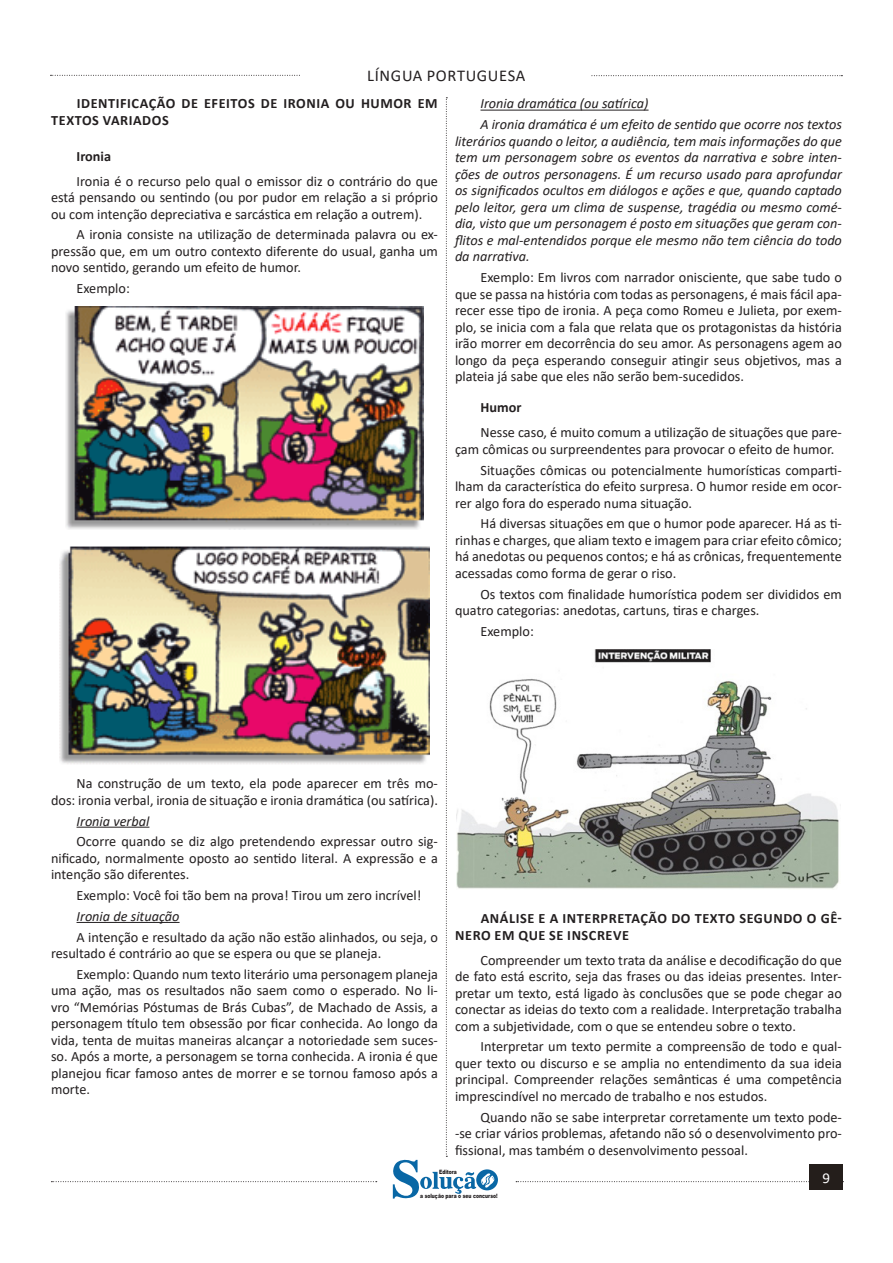
<style>
.page{position:relative;width:893px;height:1263px;background:#fff}
.page>*{position:absolute;margin:0;border:0;box-sizing:border-box;transform-origin:0 0}
.t1{font:16.5px "Calibri";letter-spacing:.04em;color:#231f20}
.t2{font:15px "Calibri";color:#fff}
.TEXTO_BASE{font:14.25px/16.5px "Calibri";color:#231f20;text-align:justify}
.TEXTO_BASE-2{font:italic 14.25px/16.5px "Calibri";color:#231f20;text-align:justify}
.TITULO_DE_ASSUNTO__C{font:700 14.25px/16.5px "Calibri";letter-spacing:.04em;color:#231f20}
.t3{font:900 6px "Arial";color:#231f20;scale:.76 1}
</style>
<div class="page">
<svg style="left:51px;top:1181px;width:326px;height:1px"></svg>
<svg style="left:50px;top:75px;width:250px;height:1px"></svg>
<svg style="left:591px;top:75px;width:251px;height:1px"></svg>
<svg style="left:516px;top:1181px;width:294px;height:1px"></svg>
<div style="left:810px;top:1164px;width:33px;height:26px;background:#241e1b"></div>
<svg style="left:393px;top:97px;width:105px;height:1102px"></svg>
<hr style="left:77px;top:827px;width:72px;height:1px;background:#231f20">
<hr style="left:77px;top:922px;width:103px;height:1px;background:#231f20">
<img style="left:66px;top:307px;width:358px;height:223px">
<img style="left:59px;top:545px;width:371px;height:220px">
<hr style="left:480px;top:110px;width:169px;height:1px;background:#231f20">
<img style="left:456px;top:649px;width:383px;height:240px">
<p class="t1" style="left:367px;top:64px;width:160px">LÍNGUA PORTUGUESA</p>
<p class="TITULO_DE_ASSUNTO__C" style="left:51px;top:95px;width:388px;text-indent:26px">IDENTIFICAÇÃO DE EFEITOS DE IRONIA OU HUMOR EM<br>TEXTOS VARIADOS</p>
<p class="TITULO_DE_ASSUNTO__C" style="left:77px;top:147px;width:36px">Ironia</p>
<p class="TEXTO_BASE" style="left:51px;top:172px;width:388px;text-indent:26px">Ironia é o recurso pelo qual o emissor diz o contrário do que está pensando ou sentindo (ou por pudor em relação a si próprio ou com intenção depreciativa e sarcástica em relação a outrem).</p>
<p class="TEXTO_BASE" style="left:51px;top:226px;width:388px;text-indent:26px">A ironia consiste na utilização de determinada palavra ou ex&shy;pressão que, em um outro contexto diferente do usual, ganha um novo sentido, gerando um efeito de humor.</p>
<p class="TEXTO_BASE" style="left:77px;top:280px;width:55px">Exemplo:</p>
<p class="TEXTO_BASE-2" style="left:480px;top:95px;width:170px">Ironia dramática (ou satírica)</p>
<p class="TEXTO_BASE-2" style="left:455px;top:116px;width:388px;text-indent:26px">A ironia dramática é um efeito de sentido que ocorre nos textos literários quando o leitor, a audiência, tem mais informações do que tem um personagem sobre os eventos da narrativa e sobre inten&shy;ções de outros personagens. É um recurso usado para aprofundar os significados ocultos em diálogos e ações e que, quando captado pelo leitor, gera um clima de suspense, tragédia ou mesmo comé&shy;dia, visto que um personagem é posto em situações que geram con&shy;flitos e mal-entendidos porque ele mesmo não tem ciência do todo da narrativa.</p>
<p class="TEXTO_BASE" style="left:455px;top:269px;width:388px;text-indent:26px">Exemplo: Em livros com narrador onisciente, que sabe tudo o que se passa na história com todas as personagens, é mais fácil apa&shy;recer esse tipo de ironia. A peça como Romeu e Julieta, por exem&shy;plo, se inicia com a fala que relata que os protagonistas da história irão morrer em decorrência do seu amor. As personagens agem ao longo da peça esperando conseguir atingir seus objetivos, mas a plateia já sabe que eles não serão bem-sucedidos.</p>
<p class="TITULO_DE_ASSUNTO__C" style="left:480px;top:399px;width:42px">Humor</p>
<p class="TEXTO_BASE" style="left:455px;top:424px;width:388px;text-indent:26px">Nesse caso, é muito comum a utilização de situações que pare&shy;çam cômicas ou surpreendentes para provocar o efeito de humor.</p>
<p class="TEXTO_BASE" style="left:455px;top:461px;width:388px;text-indent:26px">Situações cômicas ou potencialmente humorísticas comparti&shy;lham da característica do efeito surpresa. O humor reside em ocor&shy;rer algo fora do esperado numa situação.</p>
<p class="TEXTO_BASE" style="left:455px;top:515px;width:388px;text-indent:26px">Há diversas situações em que o humor pode aparecer. Há as ti&shy;rinhas e charges, que aliam texto e imagem para criar efeito cômico; há anedotas ou pequenos contos; e há as crônicas, frequentemente acessadas como forma de gerar o riso.</p>
<p class="TEXTO_BASE" style="left:455px;top:585px;width:388px;text-indent:26px">Os textos com finalidade humorística podem ser divididos em quatro categorias: anedotas, cartuns, tiras e charges.</p>
<p class="TEXTO_BASE" style="left:480px;top:623px;width:55px">Exemplo:</p>
<p class="TEXTO_BASE" style="left:51px;top:775px;width:388px;text-align:right">Na construção de um texto, ela pode aparecer em três mo&shy;dos: ironia verbal, ironia de situação e ironia dramática (ou satírica).</p>
<p class="TEXTO_BASE-2" style="left:77px;top:812px;width:74px">Ironia verbal</p>
<p class="TEXTO_BASE" style="left:51px;top:833px;width:388px;text-indent:26px">Ocorre quando se diz algo pretendendo expressar outro sig&shy;nificado, normalmente oposto ao sentido literal. A expressão e a intenção são diferentes.</p>
<p class="TEXTO_BASE" style="left:77px;top:887px;width:346px">Exemplo: Você foi tão bem na prova! Tirou um zero incrível!</p>
<p class="TEXTO_BASE-2" style="left:77px;top:907px;width:105px">Ironia de situação</p>
<p class="TEXTO_BASE" style="left:51px;top:928px;width:388px;text-indent:26px">A intenção e resultado da ação não estão alinhados, ou seja, o resultado é contrário ao que se espera ou que se planeja.</p>
<p class="TEXTO_BASE" style="left:51px;top:965px;width:388px;text-indent:26px">Exemplo: Quando num texto literário uma personagem planeja uma ação, mas os resultados não saem como o esperado. No li&shy;vro “Memórias Póstumas de Brás Cubas”, de Machado de Assis, a personagem título tem obsessão por ficar conhecida. Ao longo da vida, tenta de muitas maneiras alcançar a notoriedade sem suces&shy;so. Após a morte, a personagem se torna conhecida. A ironia é que planejou ficar famoso antes de morrer e se tornou famoso após a morte.</p>
<p class="TITULO_DE_ASSUNTO__C" style="left:455px;top:910px;width:388px;text-indent:26px">ANÁLISE E A INTERPRETAÇÃO DO TEXTO SEGUNDO O GÊ-<br>NERO EM QUE SE INSCREVE</p>
<p class="TEXTO_BASE" style="left:455px;top:951px;width:388px;text-indent:26px">Compreender um texto trata da análise e decodificação do que de fato está escrito, seja das frases ou das ideias presentes. Inter&shy;pretar um texto, está ligado às conclusões que se pode chegar ao conectar as ideias do texto com a realidade. Interpretação trabalha com a subjetividade, com o que se entendeu sobre o texto.</p>
<p class="TEXTO_BASE" style="left:455px;top:1038px;width:388px;text-indent:26px">Interpretar um texto permite a compreensão de todo e qual&shy;quer texto ou discurso e se amplia no entendimento da sua ideia principal. Compreender relações semânticas é uma competência imprescindível no mercado de trabalho e nos estudos.</p>
<p class="TEXTO_BASE" style="left:455px;top:1108px;width:388px;text-indent:26px">Quando não se sabe interpretar corretamente um texto pode--se criar vários problemas, afetando não só o desenvolvimento pro&shy;fissional, mas também o desenvolvimento pessoal.</p>
<p class="t3" style="left:439px;top:1167px;width:25px">Editora</p>
<p class="t3" style="left:420px;top:1191px;width:103px">a solução para o seu concurso!</p>
<p class="t2" style="left:822px;top:1167px;width:9px">9</p>
</div>
